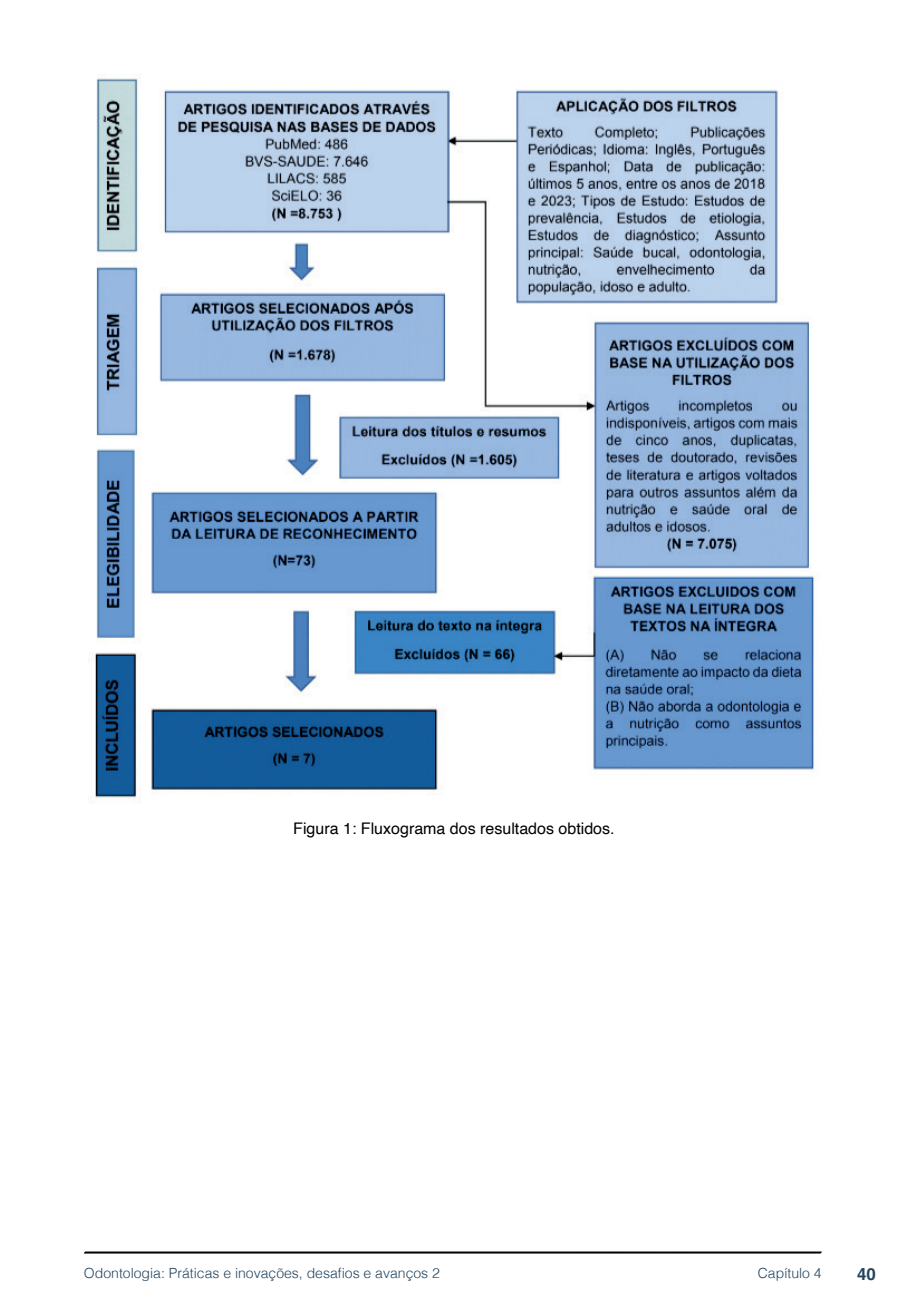
<style>
.page{position:relative;width:908px;height:1304px;background:#fff}
.page>*{position:absolute;margin:0;border:0;box-sizing:border-box;transform-origin:0 0}
.t1{font:700 16.8px "Helvetica";color:#23445f}
.imagens_graf_tab{font:16px "Helvetica";color:#000}
.t2{font:300 14px "Helvetica";color:#23445f}
</style>
<div class="page">
<svg style="left:84px;top:1251px;width:737px;height:3px;background:#515151"></svg>
<img style="left:94px;top:78px;width:721px;height:720px">
<p class="imagens_graf_tab" style="left:293px;top:816px;width:323px">Figura 1: Fluxograma dos resultados obtidos.</p>
<p class="t2" style="left:84px;top:1261px;width:357px">Odontologia: Práticas e inovações, desafios e avanços 2</p>
<p class="t2" style="left:757px;top:1261px;width:65px">Capítulo 4</p>
<p class="t1" style="left:856px;top:1264px;width:20px">40</p>
</div>
